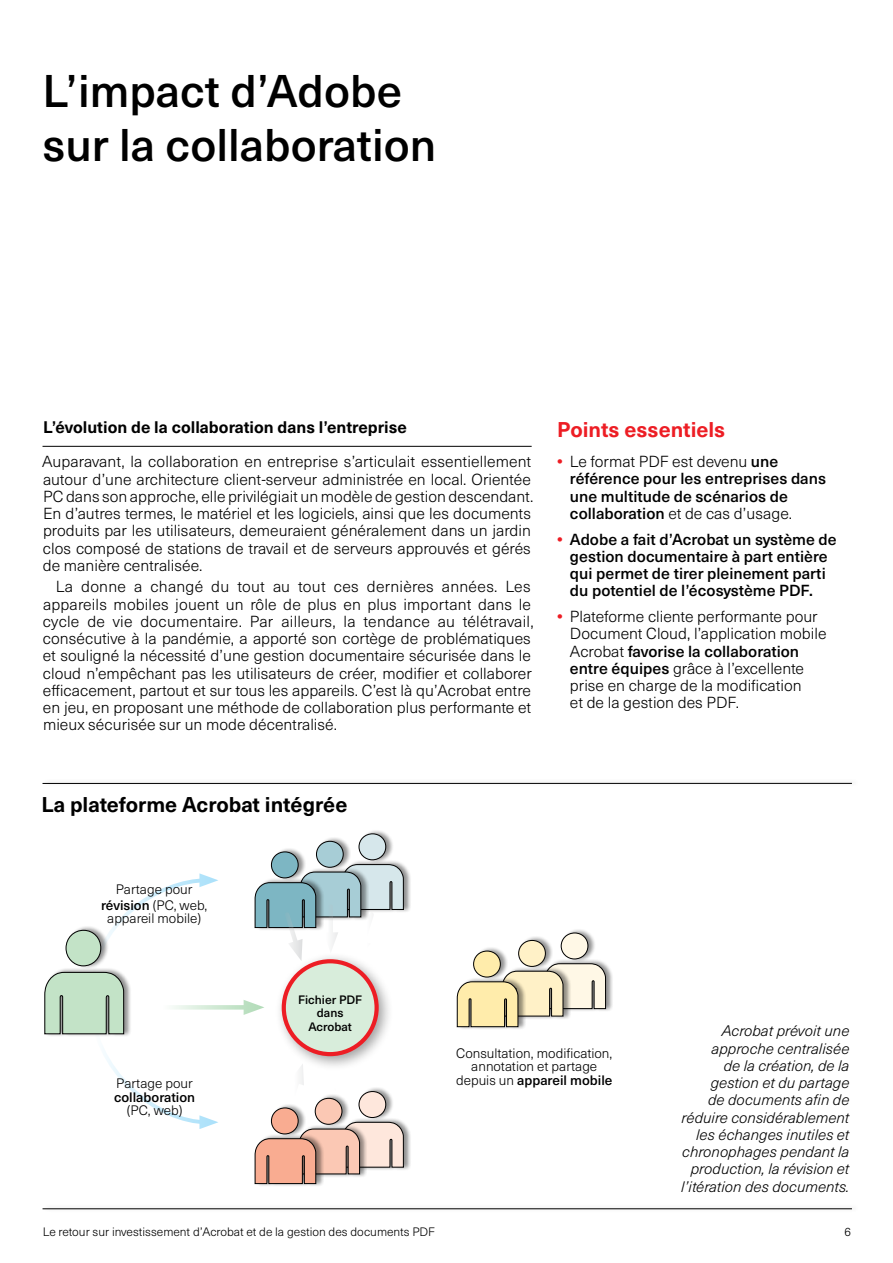
<style>
.page{position:relative;width:893px;height:1263px;background:#fff}
.page>*{position:absolute;margin:0;border:0;box-sizing:border-box;transform-origin:0 0}
.t1{font:500 45px/54px "Neue Haas Unica W1 G";color:#000}
.t2{font:700 21px "Neue Haas Unica W1 G";color:#000}
.t3{font:700 21px "Neue Haas Unica W1 G";color:#ed1d24}
.t4{font:700 16.5px "Neue Haas Unica W1 G";color:#000}
.t5{font:300 15.75px/17.2px "Neue Haas Unica W1 G";color:#000}
.t6{font:500 15.75px/17.2px "Neue Haas Unica W1 G";color:#000}
.t7{font:italic 300 15px/17.2px "Neue Haas Unica W1 G";color:#000;text-align:right}
.t8{font:300 13.5px/13.5px "Neue Haas Unica W1 G";color:#000;text-align:center}
.t9{font:500 13.5px "Neue Haas Unica W1 G";color:#000}
.t10{font:300 12px "Neue Haas Unica W1 G";color:#000}
.t11{font:500 12px/13.5px "Neue Haas Unica W1 G";color:#000;text-align:center}
.s1{font-weight:700;color:#ed1d24}
.s2{font-weight:300}
.s3{font-weight:500}
</style>
<div class="page">
<div style="left:43px;top:1204px;width:817px;height:9px;background:#000;opacity:.25"></div>
<hr style="left:43px;top:1208px;width:809px;height:1px;background:#000">
<div style="left:43px;top:778px;width:817px;height:9px;background:#000;opacity:.25"></div>
<hr style="left:43px;top:783px;width:809px;height:1px;background:#000">
<hr style="left:43px;top:446px;width:489px;height:1px;background:#000">
<svg style="left:44px;top:873px;width:174px;height:256px"></svg>
<div style="left:66px;top:925px;width:43px;height:44px;background:#000;opacity:.25"></div>
<div style="left:66px;top:930px;width:35px;height:36px;background:#c3e3c7;border-radius:50%"></div>
<div style="left:66px;top:930px;width:35px;height:36px;border:1px solid #000;border-radius:50%"></div>
<div style="left:343px;top:860px;width:69px;height:53px;background:#000;opacity:.25"></div>
<div style="left:359px;top:829px;width:35px;height:34px;background:#000;opacity:.25"></div>
<div style="left:359px;top:834px;width:27px;height:26px;background:#d6e7eb;border-radius:50%"></div>
<div style="left:359px;top:833px;width:27px;height:27px;border:1px solid #000;border-radius:50%"></div>
<div style="left:300px;top:836px;width:69px;height:84px;background:#000;opacity:.25"></div>
<div style="left:316px;top:836px;width:36px;height:35px;background:#000;opacity:.25"></div>
<div style="left:316px;top:841px;width:27px;height:26px;background:#a7cdd6;border-radius:50%"></div>
<div style="left:316px;top:841px;width:28px;height:27px;border:1px solid #000;border-radius:50%"></div>
<div style="left:255px;top:847px;width:69px;height:84px;background:#000;opacity:.25"></div>
<div style="left:271px;top:847px;width:36px;height:35px;background:#000;opacity:.25"></div>
<div style="left:271px;top:852px;width:27px;height:26px;background:#7db6c3;border-radius:50%"></div>
<div style="left:271px;top:851px;width:27px;height:27px;border:1px solid #000;border-radius:50%"></div>
<div style="left:545px;top:959px;width:69px;height:53px;background:#000;opacity:.25"></div>
<div style="left:561px;top:928px;width:35px;height:35px;background:#000;opacity:.25"></div>
<div style="left:561px;top:933px;width:27px;height:26px;background:#fff8e6;border-radius:50%"></div>
<div style="left:561px;top:932px;width:27px;height:27px;border:1px solid #000;border-radius:50%"></div>
<div style="left:502px;top:936px;width:69px;height:84px;background:#000;opacity:.25"></div>
<div style="left:519px;top:936px;width:35px;height:34px;background:#000;opacity:.25"></div>
<div style="left:519px;top:940px;width:26px;height:26px;background:#fff1c7;border-radius:50%"></div>
<div style="left:518px;top:940px;width:28px;height:27px;border:1px solid #000;border-radius:50%"></div>
<div style="left:457px;top:946px;width:69px;height:84px;background:#000;opacity:.25"></div>
<div style="left:457px;top:977px;width:69px;height:53px;background:#000;opacity:.25"></div>
<svg style="left:456px;top:963px;width:150px;height:64px"></svg>
<div style="left:474px;top:946px;width:35px;height:35px;background:#000;opacity:.25"></div>
<div style="left:473px;top:951px;width:27px;height:26px;background:#ffecab;border-radius:50%"></div>
<div style="left:473px;top:950px;width:28px;height:27px;border:1px solid #000;border-radius:50%"></div>
<svg style="left:164px;top:1005px;width:80px;height:4px"></svg>
<svg style="left:244px;top:1000px;width:20px;height:14px"></svg>
<svg style="left:254px;top:864px;width:150px;height:88px"></svg>
<div style="left:343px;top:1117px;width:69px;height:54px;background:#000;opacity:.25"></div>
<div style="left:255px;top:1134px;width:69px;height:53px;background:#000;opacity:.25"></div>
<svg style="left:254px;top:1071px;width:150px;height:113px"></svg>
<div style="left:271px;top:1103px;width:36px;height:35px;background:#000;opacity:.25"></div>
<div style="left:271px;top:1108px;width:27px;height:26px;background:#f9ac91;border-radius:50%"></div>
<div style="left:271px;top:1107px;width:27px;height:27px;border:1px solid #000;border-radius:50%"></div>
<div style="left:274px;top:952px;width:120px;height:119px;background:#000;opacity:.38"></div>
<div style="left:284px;top:961px;width:93px;height:93px;background:#d8eddb;border-radius:50%"></div>
<div style="left:282px;top:959px;width:97px;height:97px;border:4px solid #ed1d24;border-radius:50%"></div>
<h1 class="t1" style="left:43px;top:61px;width:395px">L’impact d’Adobe sur la collaboration</h1>
<p class="t4" style="left:43px;top:415px;width:365px">L’évolution de la collaboration dans l’entreprise</p>
<p class="t5" style="left:42px;top:452px;width:493px">Auparavant, la collaboration en entreprise s’articulait essentiellement autour d’une architecture client-serveur administrée en local. Orientée PC dans son approche, elle privilégiait un modèle de gestion descendant.<br>En d’autres termes, le matériel et les logiciels, ainsi que les documents produits par les utilisateurs, demeuraient généralement dans un jardin clos composé de stations de travail et de serveurs approuvés et gérés de manière centralisée.</p>
<p class="t5" style="left:43px;top:577px;width:492px;text-indent:13px">La donne a changé du tout au tout ces dernières années. Les appareils mobiles jouent un rôle de plus en plus important dans le cycle de vie documentaire. Par ailleurs, la tendance au télétravail, consécutive à la pandémie, a apporté son cortège de problématiques et souligné la nécessité d’une gestion documentaire sécurisée dans le cloud n’empêchant pas les utilisateurs de créer, modifier et collaborer efficacement, partout et sur tous les appareils. C’est là qu’Acrobat entre en jeu, en proposant une méthode de collaboration plus performante et mieux sécurisée sur un mode décentralisé.</p>
<h2 class="t3" style="left:557px;top:414px;width:170px">Points essentiels</h2>
<p class="t6" style="left:570px;top:452px;width:258px;text-indent:-13px"><span class="s1">•</span> <span class="s2">Le format PDF est devenu</span> une référence pour les entreprises dans une multitude de scénarios de collaboration <span class="s2">et de cas d’usage.</span></p>
<p class="t6" style="left:570px;top:529px;width:268px;text-indent:-13px"><span class="s1">•</span> Adobe a fait d’Acrobat un système de gestion documentaire à part entière qui permet de tirer pleinement parti du potentiel de l’écosystème PDF.</p>
<p class="t5" style="left:570px;top:607px;width:258px;text-indent:-13px"><span class="s1">•</span> Plateforme cliente performante pour Document Cloud, l’application mobile Acrobat <span class="s3">favorise la collaboration entre équipes</span> grâce à l’excellente prise en charge de la modification<br>et de la gestion des PDF.</p>
<h2 class="t2" style="left:41px;top:789px;width:307px">La plateforme Acrobat intégrée</h2>
<p class="t8" style="left:101px;top:880px;width:108px;line-height:16.2px">Partage pour <span class="s3">révision</span> (PC, web,</p>
<p class="t8" style="left:107px;top:911px;width:95px">appareil mobile)</p>
<p class="t8" style="left:116px;top:1076px;width:78px">Partage pour</p>
<p class="t9" style="left:114px;top:1087px;width:83px">collaboration</p>
<p class="t8" style="left:127px;top:1103px;width:57px">(PC, web)</p>
<p class="t11" style="left:298px;top:992px;width:66px">Fichier PDF dans<br>Acrobat</p>
<p class="t8" style="left:456px;top:1045px;width:158px">Consultation, modification, annotation et partage depuis un <span class="s3">appareil mobile</span></p>
<p class="t7" style="left:681px;top:1022px;width:170px">Acrobat prévoit une approche centralisée<br>de la création, de la gestion et du partage<br>de documents afin de réduire considérablement les échanges inutiles et chronophages pendant la production, la révision et l’itération des documents.</p>
<p class="t10" style="left:43px;top:1222px;width:394px">Le retour sur investissement d’Acrobat et de la gestion des documents PDF</p>
<p class="t10" style="left:844px;top:1222px;width:8px">6</p>
</div>
